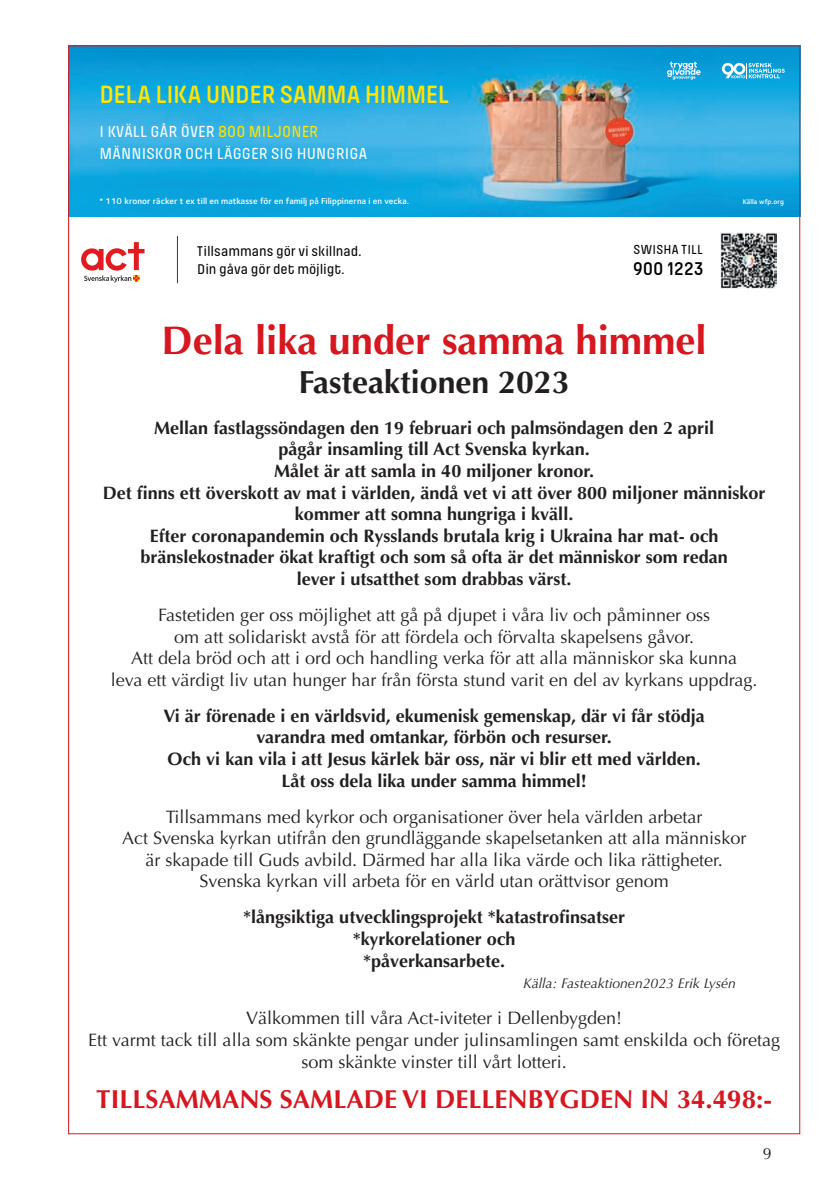
<style>
.page{position:relative;width:840px;height:1191px;background:#fff}
.page>*{position:absolute;margin:0;border:0;box-sizing:border-box;transform-origin:0 0}
.t1{font:700 40px "Optima";color:#d7171f}
.t2{font:700 32px "Optima";color:#231f20}
.t3{font:700 26px "Optima";color:#d7171f}
.t4{font:600 26px "Pilcrow Soft";letter-spacing:-.02em;color:#ffe601}
.t5{font:600 19.2px "Pilcrow Soft";letter-spacing:.01em;color:#000}
.t6{font:18px/21.6px "Optima";color:#231f20;text-align:center}
.t7{font:700 18px/21.6px "Optima";color:#231f20;text-align:center}
.t8{font:500 16.6px/21.8px "Pilcrow Soft";letter-spacing:.01em;color:#fff}
.t9{font:16px "Optima";color:#231f20}
.t10{font:500 14.6px/17.4px "Pilcrow Soft";letter-spacing:-.005em;color:#000}
.t11{font:italic 14px "Optima";color:#231f20}
.t12{font:500 13.6px "Pilcrow Soft";letter-spacing:.025em;color:#000}
.t13{font:600 8.8px "Foundry Sterling OT2";letter-spacing:.01em;color:#fff}
.t14{font:600 7px "Foundry Sterling OT2";letter-spacing:.01em;color:#fff}
.s1{color:#ffe601}
</style>
<div class="page">
<img style="left:210px;top:47px;width:587px;height:170px">
<img style="left:70px;top:47px;width:140px;height:170px">
<svg style="left:81px;top:242px;width:63px;height:40px"></svg>
<hr style="left:177px;top:236px;width:1px;height:47px;background:#34393b">
<svg style="left:721px;top:63px;width:63px;height:15px"></svg>
<svg style="left:666px;top:62px;width:34px;height:18px"></svg>
<svg style="left:776px;top:233px;width:1px;height:54px"></svg>
<img style="left:720px;top:232px;width:56px;height:57px">
<h3 class="t4" style="left:99px;top:81px;width:351px">DELA LIKA UNDER SAMMA HIMMEL</h3>
<p class="t8" style="left:99px;top:121px;width:269px">I KVÄLL GÅR ÖVER <span class="s1">800 MILJONER<br></span>MÄNNISKOR OCH LÄGGER SIG HUNGRIGA</p>
<p class="t13" style="left:99px;top:194px;width:311px">* 110 kronor räcker t ex till en matkasse för en familj på Filippinerna i en vecka.</p>
<p class="t14" style="left:742px;top:196px;width:43px">Källa wfp.org</p>
<p class="t10" style="left:197px;top:243px;width:165px">Tillsammans gör vi skillnad.<br>Din gåva gör det möjligt.</p>
<p class="t12" style="left:633px;top:243px;width:71px">SWISHA TILL</p>
<p class="t5" style="left:632px;top:259px;width:72px">900 1223</p>
<h1 class="t1" style="left:161px;top:317px;width:546px">Dela lika under samma himmel</h1>
<h2 class="t2" style="left:299px;top:363px;width:272px">Fasteaktionen 2023</h2>
<p class="t7" style="left:103px;top:417px;width:663px">Mellan fastlagssöndagen den 19 februari och palmsöndagen den 2 april<br>pågår insamling till Act Svenska kyrkan.<br>Målet är att samla in 40 miljoner kronor.<br>Det finns ett överskott av mat i världen, ändå vet vi att över 800 miljoner människor kommer att somna hungriga i kväll.<br>Efter coronapandemin och Rysslands brutala krig i Ukraina har mat- och bränslekostnader ökat kraftigt och som så ofta är det människor som redan<br>lever i utsatthet som drabbas värst.</p>
<p class="t6" style="left:111px;top:604px;width:647px">Fastetiden ger oss möjlighet att gå på djupet i våra liv och påminner oss<br>om att solidariskt avstå för att fördela och förvalta skapelsens gåvor.<br>Att dela bröd och att i ord och handling verka för att alla människor ska kunna<br>leva ett värdigt liv utan hunger har från första stund varit en del av kyrkans uppdrag.</p>
<p class="t7" style="left:163px;top:705px;width:542px">Vi är förenade i en världsvid, ekumenisk gemenskap, där vi får stödja varandra med omtankar, förbön och resurser.<br>Och vi kan vila i att Jesus kärlek bär oss, när vi blir ett med världen.<br>Låt oss dela lika under samma himmel!</p>
<p class="t6" style="left:122px;top:806px;width:625px">Tillsammans med kyrkor och organisationer över hela världen arbetar<br>Act Svenska kyrkan utifrån den grundläggande skapelsetanken att alla människor är skapade till Guds avbild. Därmed har alla lika värde och lika rättigheter.<br>Svenska kyrkan vill arbeta för en värld utan orättvisor genom</p>
<p class="t7" style="left:243px;top:906px;width:383px">*långsiktiga utvecklingsprojekt *katastrofinsatser *kyrkorelationer och<br>*påverkansarbete.</p>
<p class="t11" style="left:523px;top:975px;width:214px">Källa: Fasteaktionen2023 Erik Lysén</p>
<p class="t6" style="left:88px;top:1007px;width:693px">Välkommen till våra Act-iviteter i Dellenbygden!<br>Ett varmt tack till alla som skänkte pengar under julinsamlingen samt enskilda och företag som skänkte vinster till vårt lotteri.</p>
<h3 class="t3" style="left:96px;top:1084px;width:677px">TILLSAMMANS SAMLADE VI DELLENBYGDEN IN 34.498:-</h3>
<p class="t9" style="left:762px;top:1144px;width:10px">9</p>
</div>
